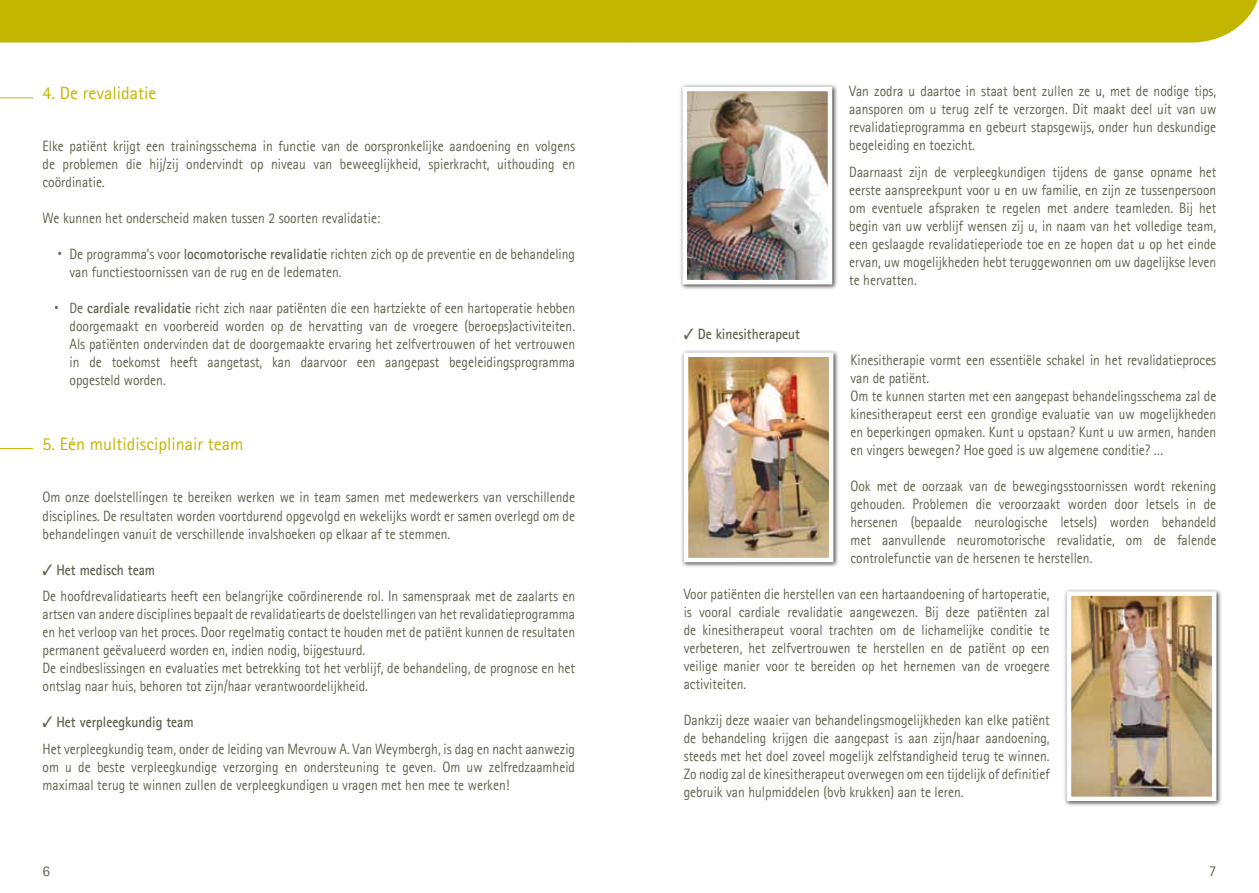
<style>
.page{position:relative;width:1259px;height:893px;background:#fff}
.page>*{position:absolute;margin:0;border:0;box-sizing:border-box;transform-origin:0 0}
.t1{font:18px "Agfa Rotis Sans Serif";color:#c3b600}
.t2{font:15px/18px "Agfa Rotis Sans Serif";color:#626250;text-align:justify;scale:.9 1}
.t3{font:700 15px "Agfa Rotis Sans Serif";color:#626250;scale:.9 1}
.t4{font:15px "Agfa Rotis Sans Serif";color:#626250}
.s1{font-family:"ITC Avant Garde Std"}
.s2{font-weight:700}
</style>
<div class="page">
<div style="left:0;top:0;width:1258px;height:43px;background:#c3b600"></div>
<hr style="left:0;top:97px;width:33px;height:1px;background:#c3b600">
<hr style="left:0;top:448px;width:33px;height:1px;background:#c3b600">
<div style="left:679px;top:84px;width:159px;height:206px;background:#000;opacity:.75"></div>
<img style="left:687px;top:92px;width:140px;height:187px">
<div style="left:682px;top:87px;width:150px;height:197px;border:4px solid #fff"></div>
<div style="left:680px;top:349px;width:159px;height:219px;background:#000;opacity:.75"></div>
<img style="left:689px;top:357px;width:139px;height:200px">
<div style="left:684px;top:352px;width:149px;height:210px;border:4px solid #fff"></div>
<div style="left:1063px;top:588px;width:159px;height:219px;background:#000;opacity:.75"></div>
<img style="left:1071px;top:596px;width:140px;height:200px">
<div style="left:1066px;top:591px;width:150px;height:210px;border:4px solid #fff"></div>
<p class="t1" style="left:43px;top:82px;width:115px">4. De revalidatie</p>
<p class="t2" style="left:43px;top:137px;width:593px">Elke patiënt krijgt een trainingsschema in functie van de oorspronkelijke aandoening en volgens de problemen die hij/zij ondervindt op niveau van beweeglijkheid, spierkracht, uithouding en coördinatie.</p>
<p class="t2" style="left:43px;top:209px;width:377px">We kunnen het onderscheid maken tussen 2 soorten revalidatie:</p>
<p class="t2" style="left:70px;top:245px;width:563px;text-indent:-13px"><span class="s1">•</span> De programma’s voor <span class="s2">locomotorische revalidatie</span> richten zich op de preventie en de behandeling van functiestoornissen van de rug en de ledematen.</p>
<p class="t2" style="left:70px;top:299px;width:563px;text-indent:-17px"><span class="s1">•</span> De <span class="s2">cardiale revalidatie</span> richt zich naar patiënten die een hartziekte of een hartoperatie hebben doorgemaakt en voorbereid worden op de hervatting van de vroegere (beroeps)activiteiten.<br>Als patiënten ondervinden dat de doorgemaakte ervaring het zelfvertrouwen of het vertrouwen in de toekomst heeft aangetast, kan daarvoor een aangepast begeleidingsprogramma opgesteld worden.</p>
<p class="t1" style="left:43px;top:433px;width:202px">5. Eén multidisciplinair team</p>
<p class="t2" style="left:43px;top:488px;width:593px">Om onze doelstellingen te bereiken werken we in team samen met medewerkers van verschillende disciplines. De resultaten worden voortdurend opgevolgd en wekelijks wordt er samen overlegd om de behandelingen vanuit de verschillende invalshoeken op elkaar af te stemmen.</p>
<p class="t2" style="left:43px;top:556px;width:593px;line-height:26.5px">✓ <span class="s2">Het medisch team<br></span>De hoofdrevalidatiearts heeft een belangrijke coördinerende rol. In samenspraak met de zaalarts en</p>
<p class="t2" style="left:43px;top:605px;width:593px;text-align:left">artsen van andere disciplines bepaalt de revalidatiearts de doelstellingen van het revalidatieprogramma en het verloop van het proces. Door regelmatig contact te houden met de patiënt kunnen de resultaten permanent geëvalueerd worden en, indien nodig, bijgestuurd.<br>De eindbeslissingen en evaluaties met betrekking tot het verblijf, de behandeling, de prognose en het ontslag naar huis, behoren tot zijn/haar verantwoordelijkheid.</p>
<p class="t2" style="left:43px;top:709px;width:593px;line-height:26.5px">✓ <span class="s2">Het verpleegkundig team<br></span>Het verpleegkundig team, onder de leiding van Mevrouw A. Van Weymbergh, is dag en nacht aanwezig</p>
<p class="t2" style="left:43px;top:757px;width:593px">om u de beste verpleegkundige verzorging en ondersteuning te geven. Om uw zelfredzaamheid maximaal terug te winnen zullen de verpleegkundigen u vragen met hen mee te werken!</p>
<p class="t3" style="left:684px;top:324px;width:131px">✓ De kinesitherapeut</p>
<p class="t2" style="left:849px;top:82px;width:409px">Van zodra u daartoe in staat bent zullen ze u, met de nodige tips, aansporen om u terug zelf te verzorgen. Dit maakt deel uit van uw revalidatieprogramma en gebeurt stapsgewijs, onder hun deskundige begeleiding en toezicht.</p>
<p class="t2" style="left:849px;top:163px;width:409px">Daarnaast zijn de verpleegkundigen tijdens de ganse opname het eerste aanspreekpunt voor u en uw familie, en zijn ze tussenpersoon om eventuele afspraken te regelen met andere teamleden. Bij het begin van uw verblijf wensen zij u, in naam van het volledige team, een geslaagde revalidatieperiode toe en ze hopen dat u op het einde ervan, uw mogelijkheden hebt teruggewonnen om uw dagelijkse leven te hervatten.</p>
<p class="t2" style="left:850px;top:351px;width:408px;text-align:left">Kinesitherapie vormt een essentiële schakel in het revalidatieproces van de patiënt.<br>Om te kunnen starten met een aangepast behandelingsschema zal de kinesitherapeut eerst een grondige evaluatie van uw mogelijkheden en beperkingen opmaken. Kunt u opstaan? Kunt u uw armen, handen en vingers bewegen? Hoe goed is uw algemene conditie? …</p>
<p class="t2" style="left:850px;top:477px;width:408px">Ook met de oorzaak van de bewegingsstoornissen wordt rekening gehouden. Problemen die veroorzaakt worden door letsels in de hersenen (bepaalde neurologische letsels) worden behandeld met aanvullende neuromotorische revalidatie, om de falende controlefunctie van de hersenen te herstellen.</p>
<p class="t2" style="left:684px;top:585px;width:408px">Voor patiënten die herstellen van een hartaandoening of hartoperatie, is vooral cardiale revalidatie aangewezen. Bij deze patiënten zal de kinesitherapeut vooral trachten om de lichamelijke conditie te verbeteren, het zelfvertrouwen te herstellen en de patiënt op een veilige manier voor te bereiden op het hernemen van de vroegere activiteiten.</p>
<p class="t2" style="left:684px;top:711px;width:408px">Dankzij deze waaier van behandelingsmogelijkheden kan elke patiënt de behandeling krijgen die aangepast is aan zijn/haar aandoening, steeds met het doel zoveel mogelijk zelfstandigheid terug te winnen.<br>Zo nodig zal de kinesitherapeut overwegen om een tijdelijk of definitief gebruik van hulpmiddelen (bvb krukken) aan te leren.</p>
<p class="t4" style="left:43px;top:862px;width:9px">6</p>
<p class="t4" style="left:1209px;top:862px;width:9px">7</p>
</div>
